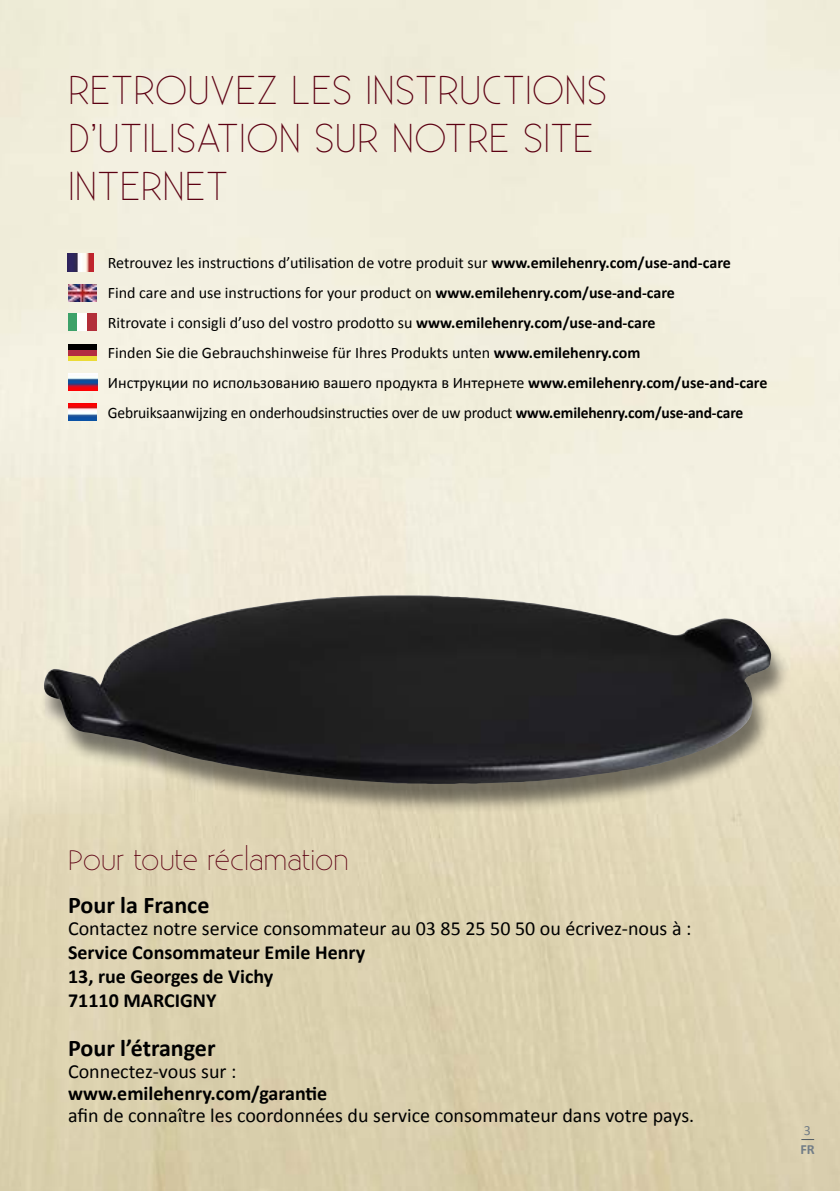
<style>
.page{position:relative;width:840px;height:1191px;background:#fff}
.page>*{position:absolute;margin:0;border:0;box-sizing:border-box;transform-origin:0 0}
.t1{font:300 40px/48px "Existence";color:#5c0012}
.t2{font:300 28px "Existence";color:#5c0012}
.t3{font:700 24px "Calibri";color:#000}
.t4{font:20px "Calibri";color:#000}
.t5{font:700 20px/24px "Calibri";color:#000}
.t6{font:16px/30px "Calibri";color:#000}
.t7{font:700 14px "Calibri";color:#727d87}
.t8{font:14px "Calibri";color:#727d87}
.s1{font-weight:700}
</style>
<div class="page">
<img style="left:0;top:0;width:839px;height:1191px">
<svg style="left:801px;top:1139px;width:12px;height:1px"></svg>
<img style="left:68px;top:285px;width:29px;height:17px">
<img style="left:68px;top:254px;width:25px;height:17px">
<div style="left:68px;top:344px;width:29px;height:6px;background:#000"></div>
<div style="left:68px;top:355px;width:29px;height:6px;background:#ebdb37"></div>
<div style="left:68px;top:350px;width:29px;height:5px;background:#b32d42"></div>
<div style="left:87px;top:314px;width:10px;height:17px;background:#b22f3a"></div>
<div style="left:68px;top:314px;width:10px;height:17px;background:#3da16a"></div>
<div style="left:77px;top:314px;width:10px;height:17px;background:#fff"></div>
<img style="left:68px;top:403px;width:29px;height:17px">
<img style="left:69px;top:374px;width:28px;height:17px">
<div style="left:39px;top:599px;width:750px;height:214px;background:#000;opacity:.5"></div>
<img style="left:41px;top:595px;width:730px;height:189px">
<h1 class="t1" style="left:68px;top:64px;width:540px">RETROUVEZ LES INSTRUCTIONS<br>D’UTILISATION SUR NOTRE SITE<br>INTERNET</h1>
<p class="t6" style="left:108px;top:247px;width:660px">Retrouvez les instructions d’utilisation de votre produit sur <span class="s1">www.emilehenry.com/use-and-care<br></span>Find care and use instructions for your product on <span class="s1">www.emilehenry.com/use-and-care<br></span>Ritrovate i consigli d’uso del vostro prodotto su <span class="s1">www.emilehenry.com/use-and-care<br></span>Finden Sie die Gebrauchshinweise für Ihres Produkts unten <span class="s1">www.emilehenry.com<br></span>Инструкции по использованию вашего продукта в Интернете <span class="s1">www.emilehenry.com/use-and-care </span>Gebruiksaanwijzing en onderhoudsinstructies over de uw product <span class="s1">www.emilehenry.com/use-and-care</span></p>
<h2 class="t2" style="left:68px;top:839px;width:282px">Pour toute réclamation</h2>
<h3 class="t3" style="left:68px;top:889px;width:143px">Pour la France</h3>
<p class="t4" style="left:68px;top:915px;width:624px">Contactez notre service consommateur au 03 85 25 50 50 ou écrivez-nous à :</p>
<p class="t5" style="left:68px;top:940px;width:298px">Service Consommateur Emile Henry<br>13, rue Georges de Vichy<br>71110 MARCIGNY</p>
<h3 class="t3" style="left:68px;top:1032px;width:149px">Pour l’étranger</h3>
<p class="t4" style="left:68px;top:1058px;width:170px">Connectez-vous sur :</p>
<p class="t5" style="left:68px;top:1081px;width:260px">www.emilehenry.com/garantie</p>
<p class="t4" style="left:68px;top:1102px;width:627px">afin de connaître les coordonnées du service consommateur dans votre pays.</p>
<p class="t8" style="left:803px;top:1122px;width:9px">3</p>
<p class="t7" style="left:799px;top:1140px;width:16px">FR</p>
</div>
